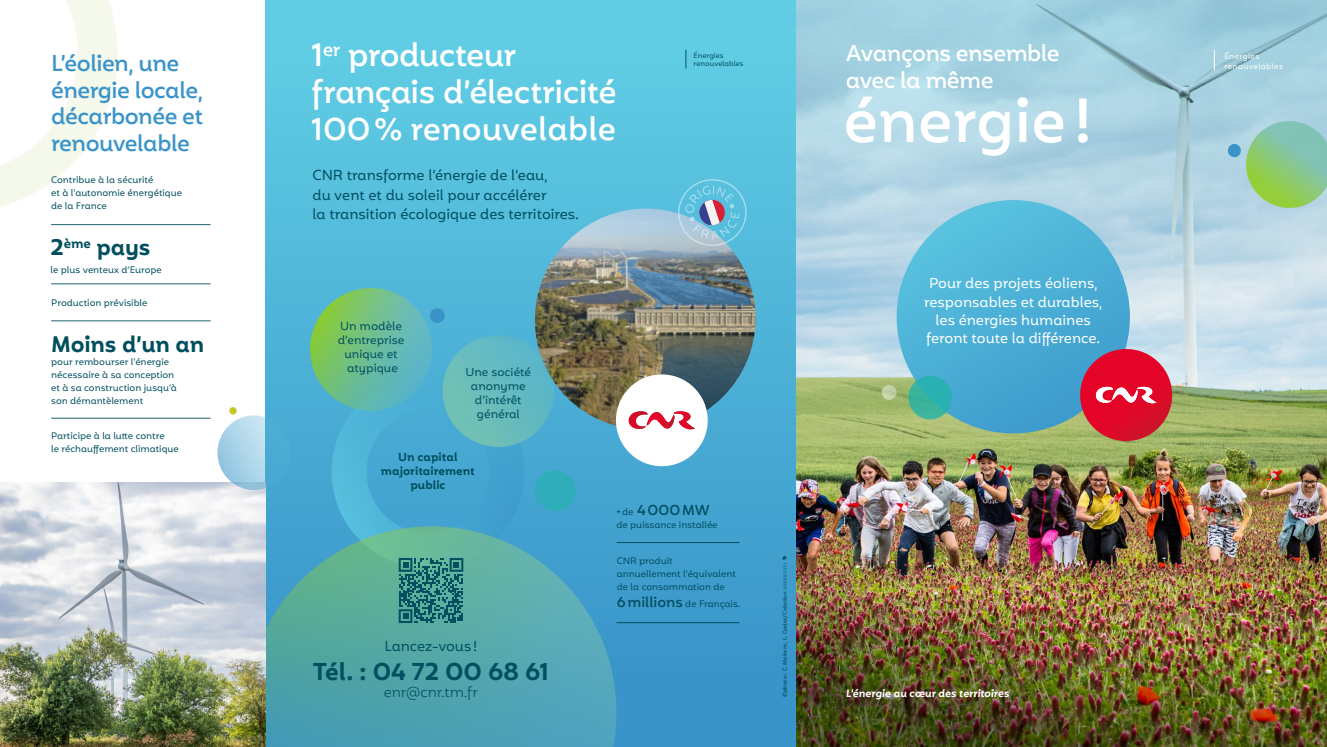
<style>
.page{position:relative;width:1327px;height:747px;background:#fff}
.page>*{position:absolute;margin:0;border:0;box-sizing:border-box;transform-origin:0 0}
.t1{font:500 60.11px "Mohr Alt";color:#fff}
.t2{font:500 31.5px/36.8px "Mohr Alt";letter-spacing:-.02em;color:#fff}
.t3{font:600 23.62px "Mohr Alt";letter-spacing:-.005em;color:#015060}
.t4{font:500 22.22px/26.6px "Mohr Alt";letter-spacing:-.025em;color:#3b94c9}
.t5{font:500 22.22px "Mohr Alt";letter-spacing:-.025em;color:#fff}
.t6{font:600 21.88px "Mohr Alt";letter-spacing:-.01em;color:#014f5e}
.t7{font:14px/19.2px "Mohr Alt";color:#004f5e}
.t8{font:14px/18.4px "Mohr Alt";color:#fff;text-align:center}
.t9{font:300 14px "Mohr Alt";letter-spacing:-.005em;color:#015060}
.t10{font:14px "Mohr Alt";letter-spacing:-.01em;color:#015060}
.t11{font:500 14px "Mohr Alt";color:#004f5e}
.t12{font:11.38px/14px "Mohr Alt";color:#004f5e;text-align:center}
.t13{font:600 11.38px/14px "Mohr Alt";color:#004f5e;text-align:center}
.t14{font:italic 600 10.5px "Mohr";letter-spacing:-.01em;color:#fff}
.t15{font:9.19px/13.1px "Mohr Alt";letter-spacing:-.005em;color:#015060}
.t16{font:9.19px/13.1px "Mohr Alt";color:#004f5e}
.t17{font:7.7px "Mohr Alt";letter-spacing:.045em;color:#fff}
.t18{font:7px/8.6px "Mohr Alt";letter-spacing:.01em;color:#004f5e}
.t19{font:500 5.51px "Mohr Alt";color:#004f5e}
.s1{font-size:30.62px}
.s2{font-weight:400;font-size:9.19px}
.s3{font-weight:500;font-size:14px}
</style>
<div class="page">
<svg style="left:0;top:0;width:117px;height:207px"></svg>
<div style="left:265px;top:0;width:531px;height:747px;background:linear-gradient(to bottom,#62d0e6,#368fc7)"></div>
<div style="left:332px;top:375px;width:192px;height:193px;border:35px solid #fff;border-radius:50%"></div>
<svg style="left:266px;top:526px;width:350px;height:221px;background:#52a6b0"></svg>
<svg style="left:686px;top:50px;width:1px;height:19px"></svg>
<img style="left:524px;top:208px;width:243px;height:224px">
<svg style="left:533px;top:468px;width:45px;height:45px;background:#36aac2"></svg>
<svg style="left:429px;top:307px;width:17px;height:17px"></svg>
<svg style="left:310px;top:288px;width:122px;height:123px;background:#6ebe8f"></svg>
<div style="left:616px;top:374px;width:92px;height:92px;background:#fff;border-radius:50%"></div>
<svg style="left:629px;top:411px;width:66px;height:18px"></svg>
<svg style="left:782px;top:555px;width:5px;height:34px"></svg>
<div style="left:442px;top:335px;width:112px;height:112px;background:#66bbbe;border-radius:50%"></div>
<img style="left:796px;top:308px;width:531px;height:267px">
<svg style="left:796px;top:0;width:531px;height:308px;background:#add3e2"></svg>
<svg style="left:1214px;top:50px;width:1px;height:21px"></svg>
<div style="left:897px;top:200px;width:233px;height:233px;background:linear-gradient(to bottom,#59c1de,#3f9dcd);border-radius:117px"></div>
<div style="left:1080px;top:349px;width:92px;height:92px;background:linear-gradient(to bottom,#e7032a,#d70e28);border-radius:46px"></div>
<svg style="left:1096px;top:387px;width:60px;height:16px"></svg>
<svg style="left:882px;top:385px;width:15px;height:15px"></svg>
<svg style="left:908px;top:376px;width:44px;height:43px"></svg>
<div style="left:1228px;top:144px;width:13px;height:13px;background:#3b94c9;border-radius:50%"></div>
<svg style="left:1246px;top:121px;width:81px;height:87px;background:#91c995"></svg>
<img style="left:0;top:482px;width:266px;height:265px">
<svg style="left:229px;top:407px;width:8px;height:7px"></svg>
<svg style="left:217px;top:415px;width:73px;height:75px;background:#8fc7e2"></svg>
<hr style="left:616px;top:622px;width:123px;height:1px;background:#004f5e">
<hr style="left:617px;top:542px;width:122px;height:1px;background:#004f5e">
<hr style="left:51px;top:224px;width:160px;height:1px;background:#015060">
<hr style="left:51px;top:283px;width:160px;height:1px;background:#015060">
<hr style="left:51px;top:320px;width:160px;height:1px;background:#015060">
<hr style="left:51px;top:418px;width:160px;height:1px;background:#015060">
<svg style="left:677px;top:178px;width:71px;height:69px;background:#7bbdd6"></svg>
<img style="left:796px;top:575px;width:531px;height:172px">
<svg style="left:399px;top:558px;width:64px;height:65px;background:#2f7f7e"></svg>
<h3 class="t4" style="left:51px;top:50px;width:153px">L’éolien, une énergie locale, décarbonée et renouvelable</h3>
<p class="t15" style="left:51px;top:173px;width:132px">Contribue à la sécurité<br>et à l’autonomie énergétique de la France</p>
<h3 class="t6" style="left:51px;top:235px;width:101px">2<sup>ème</sup> pays</h3>
<p class="t15" style="left:51px;top:263px;width:113px">le plus venteux d’Europe</p>
<p class="t15" style="left:51px;top:296px;width:98px">Production prévisible</p>
<h3 class="t6" style="left:51px;top:331px;width:155px">Moins d’un an</h3>
<p class="t15" style="left:51px;top:355px;width:127px">pour rembourser l’énergie nécessaire à sa conception et à sa construction jusqu’à son démantèlement</p>
<p class="t15" style="left:51px;top:429px;width:129px">Participe à la lutte contre<br>le réchauffement climatique</p>
<h2 class="t2" style="left:311px;top:37px;width:307px">1<sup>er</sup> producteur français d’électricité<br><span class="s1">100%</span> renouvelable</h2>
<p class="t18" style="left:694px;top:51px;width:52px">Énergies renouvelables</p>
<h3 class="t7" style="left:313px;top:166px;width:268px">CNR transforme l’énergie de l’eau,<br>du vent et du soleil pour accélérer<br>la transition écologique des territoires.</h3>
<p class="t12" style="left:338px;top:319px;width:68px">Un modèle d’entreprise unique et atypique</p>
<p class="t12" style="left:466px;top:365px;width:67px">Une société anonyme d’intérêt général</p>
<p class="t13" style="left:381px;top:449px;width:96px">Un capital majoritairement public</p>
<h3 class="t10" style="left:385px;top:638px;width:94px">Lancez-vous!</h3>
<h3 class="t3" style="left:313px;top:658px;width:238px">Tél. : 04 72 00 68 61</h3>
<h3 class="t9" style="left:384px;top:683px;width:96px">enr@cnr.tm.fr</h3>
<h3 class="t11" style="left:616px;top:502px;width:95px"><span class="s2">+de</span> 4000MW</h3>
<p class="t16" style="left:616px;top:518px;width:103px">de puissance installée</p>
<p class="t16" style="left:617px;top:554px;width:121px">CNR produit annuellement l’équivalent de la consommation de</p>
<p class="t16" style="left:617px;top:597px;width:125px"><span class="s3">6millions</span> de Français.</p>
<p class="t19" style="left:782px;top:697px;width:107px;rotate:-90deg">©photo : C. Moirenc, L. Godet/Création</p>
<h3 class="t5" style="left:846px;top:40px;width:215px">Avançons ensemble</h3>
<h3 class="t5" style="left:846px;top:67px;width:149px">avec la même</h3>
<h1 class="t1" style="left:843px;top:86px;width:250px">énergie!</h1>
<h3 class="t8" style="left:924px;top:274px;width:180px">Pour des projets éoliens, responsables et durables, les énergies humaines feront toute la différence.</h3>
<p class="t14" style="left:846px;top:687px;width:165px">L’énergie au cœur des territoires</p>
<p class="t17" style="left:1224px;top:52px;width:37px">Énergies</p>
<p class="t17" style="left:1224px;top:61px;width:60px">renouvelables</p>
</div>
